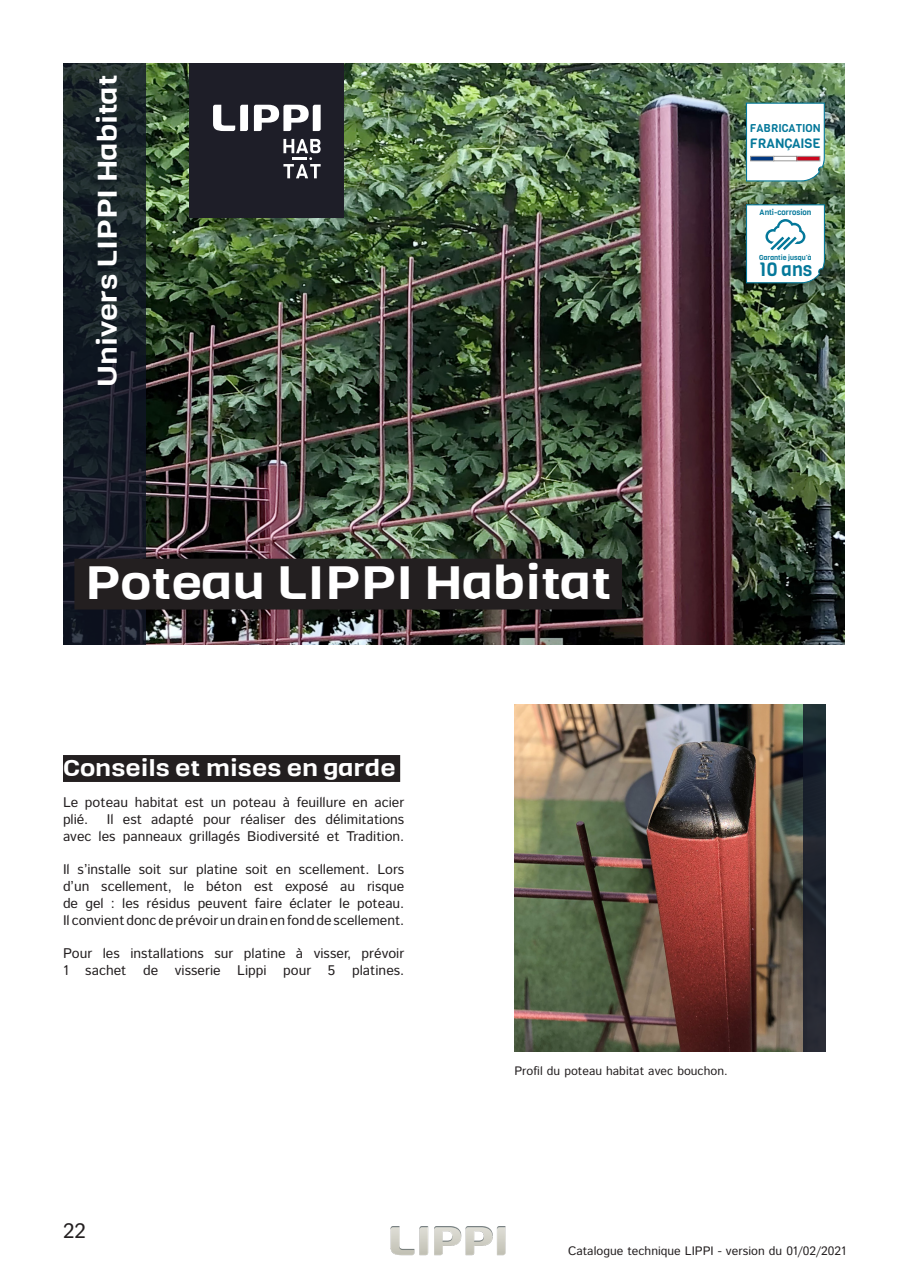
<style>
.page{position:relative;width:908px;height:1280px;background:#fff}
.page>*{position:absolute;margin:0;border:0;box-sizing:border-box;transform-origin:0 0}
.t1{font:45.5px "Viga 125";color:#fff}
.t2{font:26.25px "Viga 125";color:#fff}
.t3{font:22.4px "Viga 125";color:#fff}
.t4{font:21px "Istok Web";color:#231f20}
.t5{font:18.9px "Viga";color:#04789a}
.t6{font:14px/16.8px "Istok Web";color:#231f20}
.t7{font:13.3px "Viga";color:#04789a}
.t8{font:12.25px "Istok Web";color:#231f20}
.t9{font:11.2px "Viga";color:#04789a}
.t10{font:7.88px "Viga";color:#04789a}
.t11{font:7.17px "Viga";color:#04789a}
</style>
<div class="page">
<img style="left:390px;top:1226px;width:116px;height:30px">
<img style="left:146px;top:63px;width:698px;height:582px">
<svg style="left:746px;top:204px;width:79px;height:79px"></svg>
<div style="left:189px;top:63px;width:155px;height:155px;background:#1e1e28"></div>
<svg style="left:213px;top:105px;width:35px;height:26px"></svg>
<svg style="left:254px;top:105px;width:67px;height:26px"></svg>
<svg style="left:283px;top:139px;width:38px;height:39px"></svg>
<svg style="left:63px;top:63px;width:83px;height:582px;background:#182027"></svg>
<div style="left:74px;top:559px;width:548px;height:50px;background:#231f20"></div>
<div style="left:63px;top:755px;width:337px;height:27px;background:#231f20"></div>
<img style="left:514px;top:704px;width:289px;height:348px">
<svg style="left:803px;top:704px;width:23px;height:348px;background:#1e242e"></svg>
<svg style="left:746px;top:103px;width:79px;height:78px"></svg>
<div style="left:750px;top:156px;width:24px;height:5px;background:#003781"></div>
<div style="left:750px;top:156px;width:24px;height:5px;border:1px solid #999"></div>
<div style="left:774px;top:156px;width:23px;height:5px;background:#fff"></div>
<div style="left:773px;top:156px;width:24px;height:5px;border:1px solid #999"></div>
<div style="left:797px;top:156px;width:23px;height:5px;background:#cc071e"></div>
<div style="left:797px;top:156px;width:23px;height:5px;border:1px solid #999"></div>
<p class="t2" style="left:90px;top:387px;width:314px;rotate:-90deg">Univers LIPPI Habitat</p>
<p class="t9" style="left:750px;top:120px;width:72px">FABRICATION</p>
<p class="t7" style="left:750px;top:134px;width:72px">FRANÇAISE</p>
<p class="t10" style="left:759px;top:207px;width:53px">Anti-corrosion</p>
<p class="t11" style="left:759px;top:252px;width:54px">Garantie jusqu’à</p>
<p class="t5" style="left:758px;top:257px;width:55px">10 ans</p>
<p class="t1" style="left:85px;top:553px;width:528px">Poteau LIPPI Habitat</p>
<p class="t3" style="left:63px;top:753px;width:334px">Conseils et mises en garde</p>
<p class="t6" style="left:63px;top:794px;width:343px">Le poteau habitat est un poteau à feuillure en acier plié.</p>
<p class="t6" style="left:63px;top:811px;width:343px;text-align:right">Il est adapté pour réaliser des délimitations<br>avec les panneaux grillagés Biodiversité et Tradition.</p>
<p class="t6" style="left:63px;top:861px;width:343px;text-align:justify">Il s’installe soit sur platine soit en scellement. Lors d’un scellement, le béton est exposé au risque de gel : les résidus peuvent faire éclater le poteau.</p>
<p class="t6" style="left:63px;top:911px;width:343px">Il convient donc de prévoir un drain en fond de scellement.</p>
<p class="t6" style="left:63px;top:945px;width:343px">Pour les installations sur platine à visser, prévoir<br>1 sachet de visserie Lippi pour 5 platines.</p>
<h3 class="t4" style="left:63px;top:1218px;width:24px">22</h3>
<p class="t8" style="left:514px;top:1064px;width:215px">Profil du poteau habitat avec bouchon.</p>
<p class="t8" style="left:568px;top:1244px;width:280px">Catalogue technique LIPPI - version du 01/02/2021</p>
</div>
